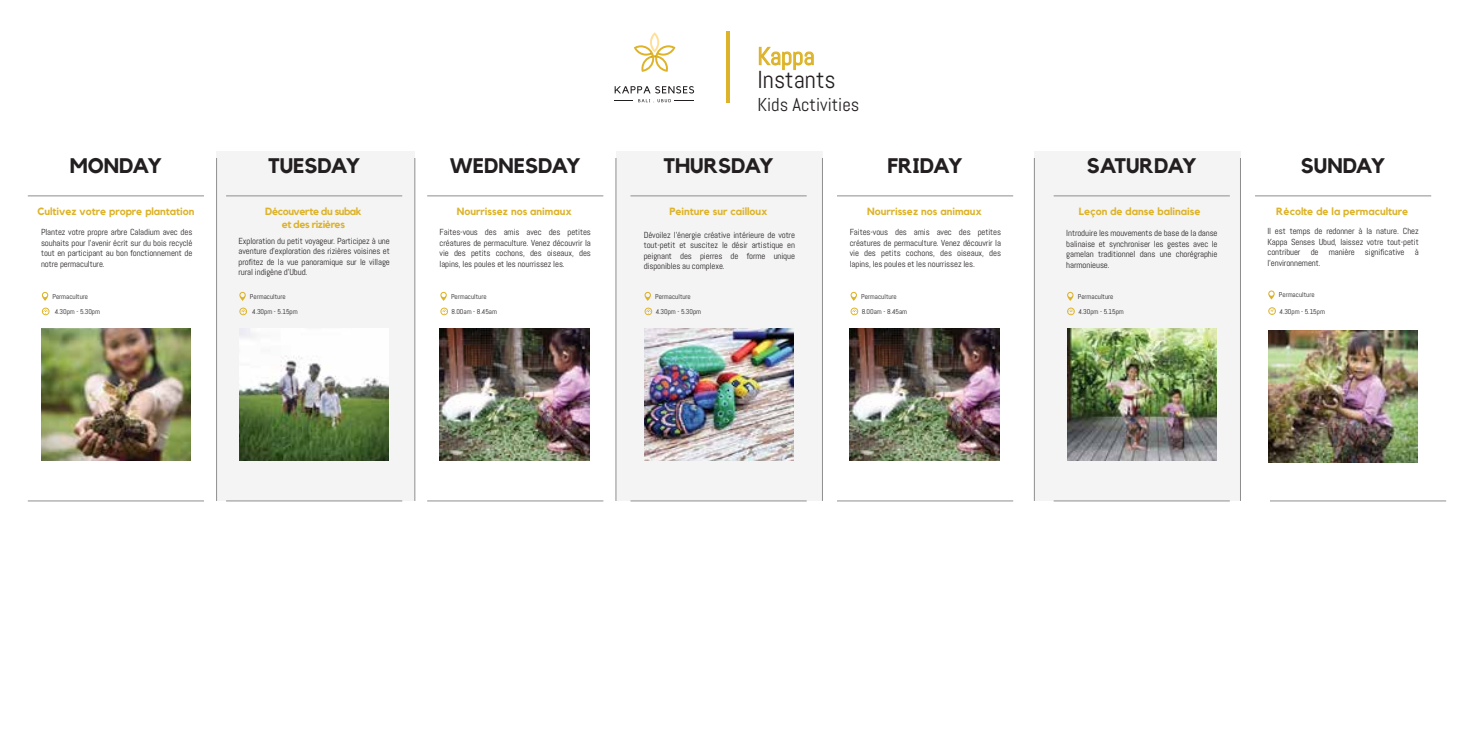
<style>
.page{position:relative;width:1474px;height:737px;background:#fff}
.page>*{position:absolute;margin:0;border:0;box-sizing:border-box;transform-origin:0 0}
.t1{font:24.5px "Abel";color:#231f20}
.t2{font:24.5px "Abel";color:#ddb329}
.t3{font:700 21px "Kollektif";color:#231f20}
.t4{font:18.55px "Abel";color:#231f20}
.t5{font:700 10.5px "Kollektif";color:#ddb329}
.t6{font:700 10.5px/12.6px "Kollektif";letter-spacing:-.04em;color:#ddb329;text-align:center}
.t7{font:8.75px/10.5px "Abel";letter-spacing:-.01em;color:#231f20;text-align:justify}
.t8{font:7px/15px "Abel";color:#231f20}
</style>
<div class="page">
<svg style="left:758px;top:46px;width:56px;height:25px"></svg>
<svg style="left:614px;top:86px;width:80px;height:7px"></svg>
<svg style="left:634px;top:32px;width:41px;height:40px"></svg>
<svg style="left:614px;top:99px;width:80px;height:4px"></svg>
<hr style="left:726px;top:32px;width:4px;height:71px;background:#ddb329">
<img style="left:1268px;top:330px;width:149px;height:132px">
<svg style="left:1268px;top:290px;width:6px;height:9px"></svg>
<svg style="left:1268px;top:307px;width:7px;height:8px"></svg>
<div style="left:1034px;top:152px;width:206px;height:349px;background:#f4f4f5"></div>
<hr style="left:1034px;top:158px;width:1px;height:343px;background:#8e8e8e">
<hr style="left:1053px;top:195px;width:176px;height:1px;background:#8e8e8e">
<hr style="left:1053px;top:500px;width:176px;height:1px;background:#8e8e8e">
<hr style="left:1269px;top:500px;width:176px;height:1px;background:#8e8e8e">
<div style="left:616px;top:152px;width:206px;height:349px;background:#f4f4f5"></div>
<div style="left:216px;top:152px;width:199px;height:349px;background:#f4f4f5"></div>
<hr style="left:427px;top:195px;width:176px;height:1px;background:#8e8e8e">
<img style="left:440px;top:329px;width:149px;height:132px">
<svg style="left:440px;top:292px;width:7px;height:9px"></svg>
<svg style="left:440px;top:307px;width:8px;height:8px"></svg>
<hr style="left:427px;top:500px;width:176px;height:1px;background:#8e8e8e">
<img style="left:644px;top:329px;width:149px;height:132px">
<hr style="left:615px;top:158px;width:1px;height:343px;background:#8e8e8e">
<hr style="left:226px;top:195px;width:176px;height:1px;background:#8e8e8e">
<hr style="left:226px;top:500px;width:176px;height:1px;background:#8e8e8e">
<hr style="left:414px;top:158px;width:1px;height:343px;background:#8e8e8e">
<hr style="left:28px;top:195px;width:176px;height:1px;background:#8e8e8e">
<hr style="left:28px;top:500px;width:176px;height:1px;background:#8e8e8e">
<hr style="left:216px;top:158px;width:1px;height:343px;background:#8e8e8e">
<hr style="left:630px;top:195px;width:176px;height:1px;background:#8e8e8e">
<svg style="left:644px;top:292px;width:7px;height:9px"></svg>
<svg style="left:644px;top:307px;width:8px;height:8px"></svg>
<hr style="left:630px;top:500px;width:176px;height:1px;background:#8e8e8e">
<hr style="left:822px;top:158px;width:1px;height:343px;background:#8e8e8e">
<hr style="left:837px;top:195px;width:176px;height:1px;background:#8e8e8e">
<hr style="left:837px;top:500px;width:176px;height:1px;background:#8e8e8e">
<img style="left:849px;top:329px;width:150px;height:132px">
<svg style="left:850px;top:292px;width:7px;height:9px"></svg>
<svg style="left:850px;top:307px;width:8px;height:8px"></svg>
<hr style="left:1240px;top:158px;width:1px;height:343px;background:#8e8e8e">
<hr style="left:1254px;top:195px;width:177px;height:1px;background:#8e8e8e">
<img style="left:41px;top:329px;width:149px;height:132px">
<svg style="left:42px;top:292px;width:6px;height:9px"></svg>
<svg style="left:42px;top:307px;width:8px;height:8px"></svg>
<img style="left:239px;top:329px;width:150px;height:132px">
<svg style="left:239px;top:292px;width:7px;height:9px"></svg>
<svg style="left:239px;top:307px;width:8px;height:8px"></svg>
<img style="left:1067px;top:329px;width:149px;height:132px">
<svg style="left:1067px;top:292px;width:6px;height:9px"></svg>
<svg style="left:1067px;top:307px;width:7px;height:8px"></svg>
<h1 class="t2" style="left:757px;top:41px;width:59px">Kappa</h1>
<h1 class="t1" style="left:757px;top:64px;width:80px">Instants</h1>
<h3 class="t4" style="left:757px;top:92px;width:103px">Kids Activities</h3>
<h2 class="t3" style="left:70px;top:153px;width:94px">MONDAY</h2>
<h2 class="t3" style="left:268px;top:153px;width:94px">TUESDAY</h2>
<h2 class="t3" style="left:663px;top:153px;width:112px">THURSDAY</h2>
<p class="t5" style="left:669px;top:205px;width:100px">Peinture sur cailloux</p>
<p class="t7" style="left:643px;top:229px;width:153px">Dévoilez l'énergie créative intérieure de votre tout-petit et suscitez le désir artistique en peignant des pierres de forme unique disponibles au complexe.</p>
<p class="t8" style="left:655px;top:289px;width:47px">Permaculture<br>4.30pm - 5.30pm</p>
<h2 class="t3" style="left:450px;top:153px;width:133px">WEDNESDAY</h2>
<h2 class="t3" style="left:1086px;top:153px;width:111px">SATURDAY</h2>
<p class="t5" style="left:457px;top:205px;width:116px">Nourrissez nos animaux</p>
<p class="t7" style="left:439px;top:227px;width:153px">Faites-vous des amis avec des petites créatures de permaculture. Venez découvrir la vie des petits cochons, des oiseaux, des lapins, les poules et les nourrissez les.</p>
<p class="t8" style="left:451px;top:289px;width:48px">Permaculture<br>8.00am - 8.45am</p>
<h2 class="t3" style="left:887px;top:153px;width:77px">FRIDAY</h2>
<p class="t5" style="left:867px;top:205px;width:116px">Nourrissez nos animaux</p>
<p class="t7" style="left:849px;top:227px;width:153px">Faites-vous des amis avec des petites créatures de permaculture. Venez découvrir la vie des petits cochons, des oiseaux, des lapins, les poules et les nourrissez les.</p>
<p class="t8" style="left:861px;top:289px;width:48px">Permaculture<br>8.00am - 8.45am</p>
<p class="t5" style="left:1078px;top:205px;width:123px">Leçon de danse balinaise</p>
<p class="t7" style="left:1066px;top:228px;width:153px">Introduire les mouvements de base de la danse balinaise et synchroniser les gestes avec le gamelan traditionnel dans une chorégraphie harmonieuse.</p>
<p class="t8" style="left:1077px;top:289px;width:48px">Permaculture<br>4.30pm - 5.15pm</p>
<p class="t6" style="left:265px;top:205px;width:98px">Découverte du subak et des rizières</p>
<p class="t7" style="left:238px;top:235px;width:153px">Exploration du petit voyageur. Participez à une aventure d'exploration des rizières voisines et profitez de la vue panoramique sur le village rural indigène d'Ubud.</p>
<p class="t8" style="left:252px;top:289px;width:47px;text-indent:-2px">Permaculture<br>4.30pm - 5.15pm</p>
<p class="t5" style="left:37px;top:205px;width:159px">Cultivez votre propre plantation</p>
<p class="t7" style="left:41px;top:227px;width:153px">Plantez votre propre arbre Caladium avec des souhaits pour l'avenir écrit sur du bois recyclé tout en participant au bon fonctionnement de notre permaculture.</p>
<p class="t8" style="left:55px;top:289px;width:47px;text-indent:-2px">Permaculture<br>4.30pm - 5.30pm</p>
<h2 class="t3" style="left:1300px;top:153px;width:86px">SUNDAY</h2>
<p class="t5" style="left:1276px;top:205px;width:133px">Récolte de la permaculture</p>
<p class="t7" style="left:1267px;top:226px;width:153px">Il est temps de redonner à la nature. Chez Kappa Senses Ubud, laissez votre tout-petit contribuer de manière significative à l'environnement.</p>
<p class="t8" style="left:1278px;top:287px;width:37px">Permaculture</p>
<p class="t8" style="left:1279px;top:303px;width:47px">4.30pm - 5.15pm</p>
</div>
